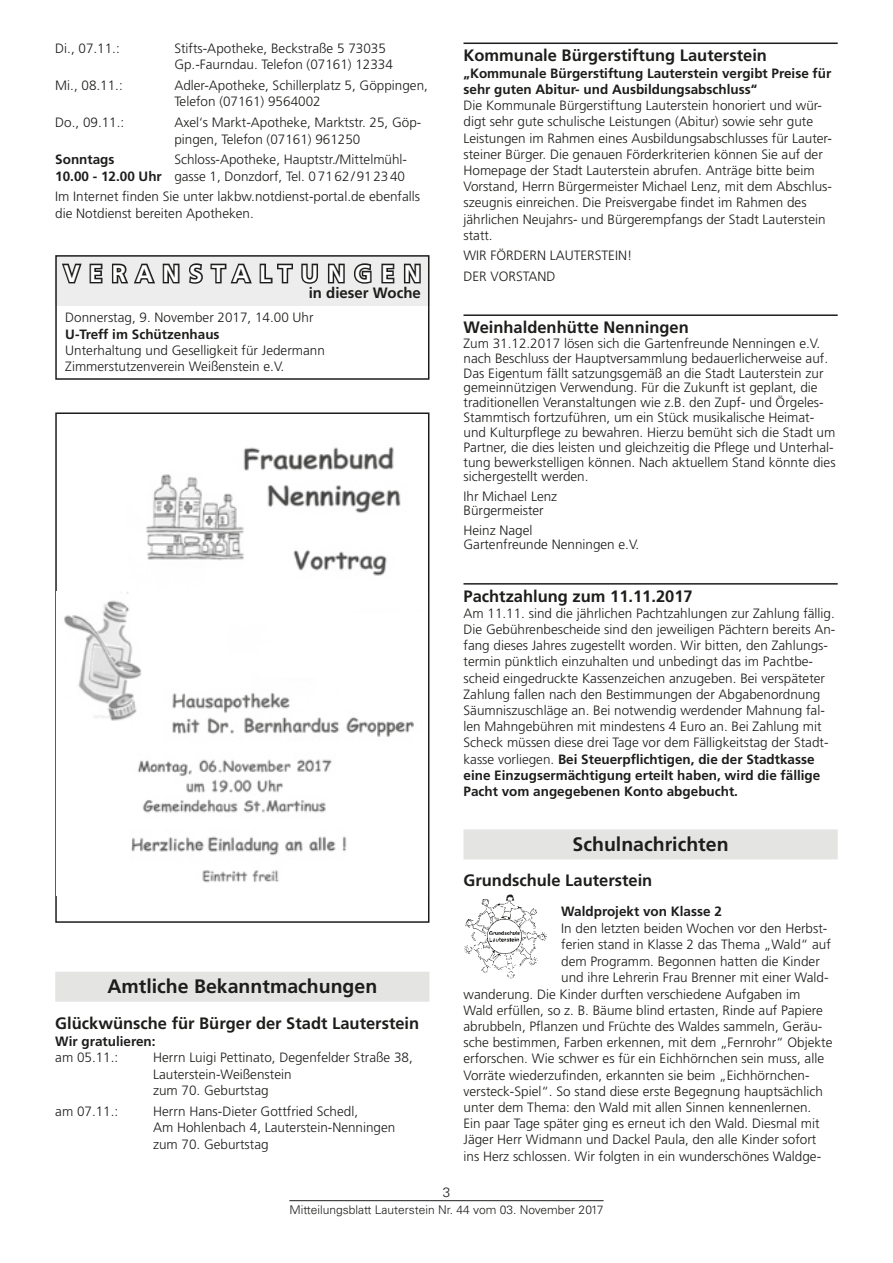
<style>
.page{position:relative;width:893px;height:1263px;background:#fff}
.page>*{position:absolute;margin:0;border:0;box-sizing:border-box;transform-origin:0 0}
.t1{font:700 24px "Frutiger";letter-spacing:.39em;color:#fff}
.t2{font:700 19.5px "Frutiger";color:#1d1d1b}
.t3{font:700 16.5px "Frutiger";color:#1d1d1b}
.t4{font:700 15px "Frutiger";color:#1d1d1b}
.t5{font:300 13.5px/16.2px "Frutiger";color:#1d1d1b}
.t6{font:700 13.5px/16.5px "Frutiger";color:#1d1d1b}
.t7{font:300 13.5px "Univers";color:#1d1d1b}
.t8{font:300 12px "Univers";color:#1d1d1b}
.s1{font-weight:700}
</style>
<div class="page">
<hr style="left:289px;top:1200px;width:315px;height:1px;background:#1d1d1b">
<div style="left:55px;top:255px;width:374px;height:51px;background:#ededed"></div>
<svg style="left:62px;top:263px;width:41px;height:21px"></svg>
<svg style="left:112px;top:263px;width:68px;height:21px"></svg>
<svg style="left:189px;top:263px;width:104px;height:21px"></svg>
<svg style="left:301px;top:263px;width:17px;height:21px"></svg>
<svg style="left:327px;top:263px;width:18px;height:21px"></svg>
<svg style="left:354px;top:263px;width:18px;height:21px"></svg>
<svg style="left:381px;top:263px;width:14px;height:21px"></svg>
<svg style="left:403px;top:263px;width:18px;height:21px"></svg>
<div style="left:55px;top:255px;width:374px;height:125px;border:2px solid #1d1d1b"></div>
<div style="left:55px;top:972px;width:374px;height:30px;background:#e4e4e3"></div>
<hr style="left:463px;top:43px;width:375px;height:1px;background:#1d1d1b">
<hr style="left:463px;top:314px;width:375px;height:2px;background:#1d1d1b">
<hr style="left:463px;top:583px;width:375px;height:2px;background:#1d1d1b">
<div style="left:463px;top:829px;width:375px;height:30px;background:#e4e4e3"></div>
<img style="left:146px;top:447px;width:255px;height:129px">
<div style="left:55px;top:412px;width:374px;height:511px;border:2px solid #1d1d1b"></div>
<img style="left:57px;top:591px;width:370px;height:304px">
<img style="left:464px;top:894px;width:83px;height:85px">
<p class="t5" style="left:55px;top:40px;width:66px">Di., 07.11.:</p>
<p class="t5" style="left:174px;top:40px;width:220px">Stifts-Apotheke, Beckstraße 5 73035<br>Gp.‑Faurndau. Telefon (07161) 12334</p>
<p class="t5" style="left:55px;top:77px;width:69px">Mi., 08.11.:</p>
<p class="t5" style="left:174px;top:77px;width:255px">Adler-Apotheke, Schillerplatz 5, Göppingen,<br>Telefon (07161) 9564002</p>
<p class="t5" style="left:55px;top:115px;width:71px">Do., 09.11.:</p>
<p class="t5" style="left:174px;top:114px;width:249px">Axel‘s Markt-Apotheke, Marktstr. 25, Göp&shy;pingen, Telefon (07161) 961250</p>
<p class="t6" style="left:55px;top:152px;width:61px">Sonntags</p>
<p class="t5" style="left:55px;top:152px;width:353px;text-align:right">Schloss-Apotheke, Hauptstr./Mittelmühl-<br><span class="s1">10.00 - 12.00 Uhr</span> gasse 1, Donzdorf, Tel. 07162/912340</p>
<p class="t5" style="left:55px;top:189px;width:366px">Im Internet finden Sie unter lakbw.notdienst-portal.de ebenfalls die Notdienst bereiten Apotheken.</p>
<h1 class="t1" style="left:64px;top:259px;width:359px">VERANSTALTUNGEN</h1>
<p class="t4" style="left:309px;top:284px;width:114px">in dieser Woche</p>
<p class="t5" style="left:65px;top:309px;width:250px">Donnerstag, 9. November 2017, 14.00 Uhr</p>
<p class="t6" style="left:65px;top:326px;width:156px">U-Treff im Schützenhaus</p>
<p class="t5" style="left:65px;top:342px;width:261px">Unterhaltung und Geselligkeit für Jedermann<br>Zimmerstutzenverein Weißenstein e.V.</p>
<h2 class="t2" style="left:107px;top:975px;width:271px">Amtliche Bekanntmachungen</h2>
<p class="t3" style="left:55px;top:1014px;width:365px">Glückwünsche für Bürger der Stadt Lauterstein</p>
<p class="t6" style="left:55px;top:1033px;width:102px">Wir gratulieren:</p>
<p class="t5" style="left:55px;top:1050px;width:65px">am 05.11.:</p>
<p class="t5" style="left:153px;top:1049px;width:261px">Herrn Luigi Pettinato, Degenfelder Straße 38,<br>Lauterstein-Weißenstein<br>zum 70. Geburtstag</p>
<p class="t5" style="left:55px;top:1103px;width:65px">am 07.11.:</p>
<p class="t5" style="left:153px;top:1103px;width:244px">Herrn Hans-Dieter Gottfried Schedl,<br>Am Hohlenbach 4, Lauterstein-Nenningen zum 70. Geburtstag</p>
<p class="t3" style="left:463px;top:46px;width:305px">Kommunale Bürgerstiftung Lauterstein</p>
<p class="t6" style="left:463px;top:65px;width:369px">„Kommunale Bürgerstiftung Lauterstein vergibt Preise für sehr guten Abitur- und Ausbildungsabschluss“</p>
<p class="t5" style="left:463px;top:98px;width:370px">Die Kommunale Bürgerstiftung Lauterstein honoriert und wür&shy;digt sehr gute schulische Leistungen (Abitur) sowie sehr gute Leistungen im Rahmen eines Ausbildungsabschlusses für Lauter&shy;steiner Bürger. Die genauen Förderkriterien können Sie auf der Homepage der Stadt Lauterstein abrufen. Anträge bitte beim Vorstand, Herrn Bürgermeister Michael Lenz, mit dem Abschlus&shy;szeugnis einreichen. Die Preisvergabe findet im Rahmen des jährlichen Neujahrs- und Bürgerempfangs der Stadt Lauterstein statt.</p>
<p class="t5" style="left:463px;top:246px;width:170px;line-height:20.4px">WIR FÖRDERN LAUTERSTEIN!<br>DER VORSTAND</p>
<p class="t3" style="left:463px;top:318px;width:227px">Weinhaldenhütte Nenningen</p>
<p class="t5" style="left:463px;top:336px;width:374px;line-height:14.9px">Zum 31.12.2017 lösen sich die Gartenfreunde Nenningen e.V. nach Beschluss der Hauptversammlung bedauerlicherweise auf.<br>Das Eigentum fällt satzungsgemäß an die Stadt Lauterstein zur gemeinnützigen Verwendung. Für die Zukunft ist geplant, die traditionellen Veranstaltungen wie z.B. den Zupf- und Örgeles-Stammtisch fortzuführen, um ein Stück musikalische Heimat&shy;und Kulturpflege zu bewahren. Hierzu bemüht sich die Stadt um Partner, die dies leisten und gleichzeitig die Pflege und Unterhal&shy;tung bewerkstelligen können. Nach aktuellem Stand könnte dies sichergestellt werden.</p>
<p class="t5" style="left:463px;top:489px;width:95px;line-height:14.9px">Ihr Michael Lenz<br>Bürgermeister</p>
<p class="t5" style="left:463px;top:523px;width:177px;line-height:14.9px">Heinz Nagel<br>Gartenfreunde Nenningen e.V.</p>
<p class="t3" style="left:463px;top:586px;width:231px">Pachtzahlung zum 11.11.2017</p>
<p class="t5" style="left:463px;top:605px;width:373px">Am 11.11. sind die jährlichen Pachtzahlungen zur Zahlung fällig.<br>Die Gebührenbescheide sind den jeweiligen Pächtern bereits An&shy;fang dieses Jahres zugestellt worden. Wir bitten, den Zahlungs&shy;termin pünktlich einzuhalten und unbedingt das im Pachtbe&shy;scheid eingedruckte Kassenzeichen anzugeben. Bei verspäteter Zahlung fallen nach den Bestimmungen der Abgabenordnung Säumniszuschläge an. Bei notwendig werdender Mahnung fal&shy;len Mahngebühren mit mindestens 4 Euro an. Bei Zahlung mit Scheck müssen diese drei Tage vor dem Fälligkeitstag der Stadt&shy;kasse vorliegen. <span class="s1">Bei Steuerpflichtigen, die der Stadtkasse eine Einzugsermächtigung erteilt haben, wird die fällige Pacht vom angegebenen Konto abgebucht.</span></p>
<h2 class="t2" style="left:573px;top:833px;width:157px">Schulnachrichten</h2>
<p class="t3" style="left:463px;top:871px;width:190px">Grundschule Lauterstein</p>
<p class="t6" style="left:561px;top:903px;width:162px">Waldprojekt von Klasse 2</p>
<p class="t5" style="left:561px;top:920px;width:268px">In den letzten beiden Wochen vor den Herbst-</p>
<p class="t5" style="left:561px;top:937px;width:271px">ferien stand in Klasse 2 das Thema „Wald“ auf</p>
<p class="t5" style="left:561px;top:953px;width:260px">dem Programm. Begonnen hatten die Kinder</p>
<p class="t5" style="left:561px;top:970px;width:269px">und ihre Lehrerin Frau Brenner mit einer Wald-</p>
<p class="t5" style="left:463px;top:986px;width:338px">wanderung. Die Kinder durften verschiedene Aufgaben im</p>
<p class="t5" style="left:463px;top:1002px;width:361px">Wald erfüllen, so z. B. Bäume blind ertasten, Rinde auf Papiere</p>
<p class="t5" style="left:463px;top:1018px;width:360px">abrubbeln, Pflanzen und Früchte des Waldes sammeln, Geräu-</p>
<p class="t5" style="left:463px;top:1034px;width:371px">sche bestimmen, Farben erkennen, mit dem „Fernrohr“ Objekte</p>
<p class="t5" style="left:463px;top:1051px;width:362px">erforschen. Wie schwer es für ein Eichhörnchen sein muss, alle</p>
<p class="t5" style="left:463px;top:1067px;width:348px">Vorräte wiederzufinden, erkannten sie beim „Eichhörnchen-</p>
<p class="t5" style="left:463px;top:1083px;width:361px">versteck-Spiel“. So stand diese erste Begegnung hauptsächlich</p>
<p class="t5" style="left:463px;top:1099px;width:349px">unter dem Thema: den Wald mit allen Sinnen kennenlernen.</p>
<p class="t5" style="left:463px;top:1115px;width:358px">Ein paar Tage später ging es erneut ich den Wald. Diesmal mit</p>
<p class="t5" style="left:463px;top:1132px;width:354px">Jäger Herr Widmann und Dackel Paula, den alle Kinder sofort</p>
<p class="t5" style="left:463px;top:1148px;width:359px">ins Herz schlossen. Wir folgten in ein wunderschönes Waldge-</p>
<p class="t7" style="left:443px;top:1184px;width:9px">3</p>
<p class="t8" style="left:289px;top:1202px;width:316px">Mitteilungsblatt Lauterstein Nr. 44 vom 03. November 2017</p>
</div>
